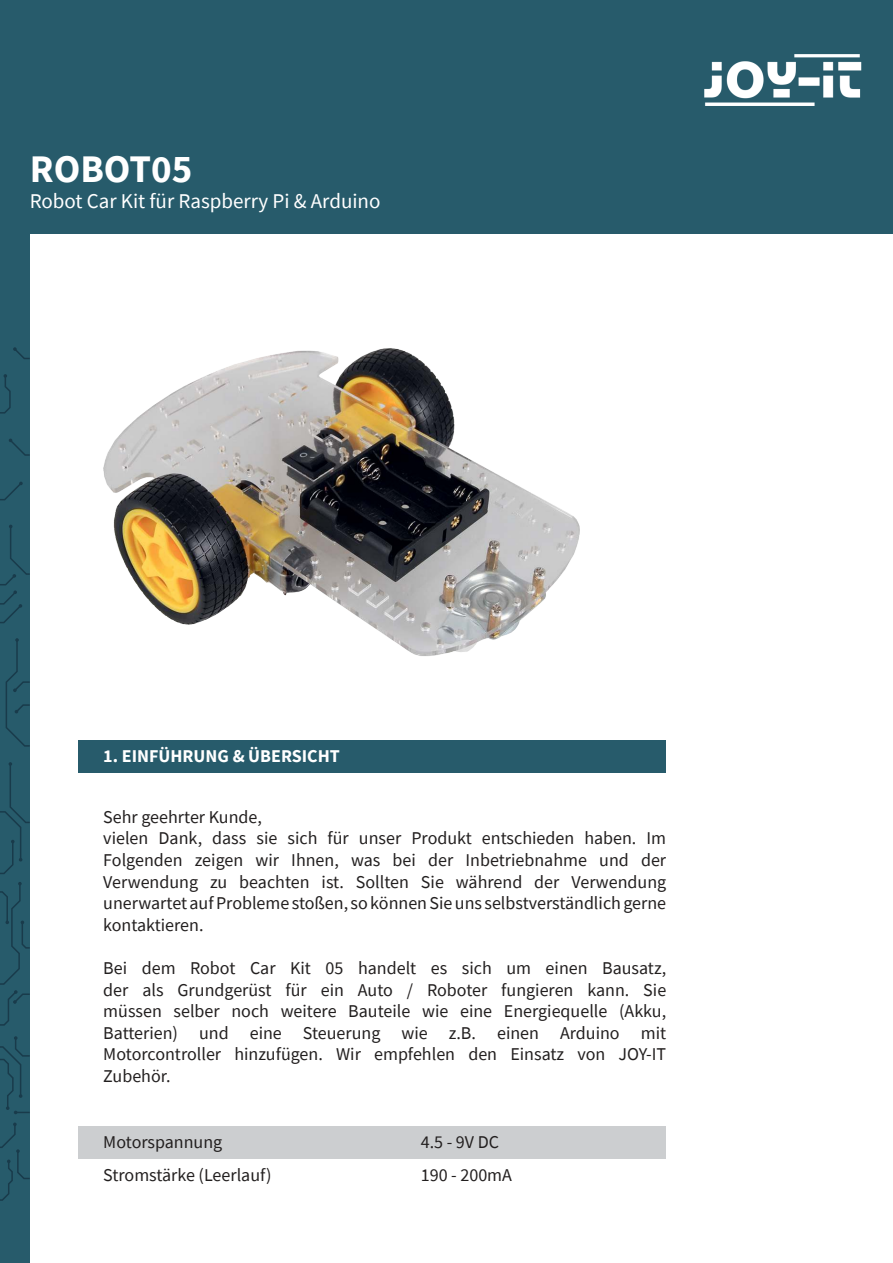
<style>
.page{position:relative;width:893px;height:1263px;background:#fff}
.page>*{position:absolute;margin:0;border:0;box-sizing:border-box;transform-origin:0 0}
.t1{font:700 39px "Source Sans Pro";color:#fff}
.t2{font:21px "Source Sans Pro";color:#fff}
.t3{font:18px/21.6px "Source Sans Pro";color:#221f1f}
.t4{font:700 18px "Source Sans Pro";color:#fff}
</style>
<div class="page">
<img style="left:103px;top:348px;width:477px;height:308px">
<div style="left:0;top:0;width:893px;height:234px;background:#275b6b"></div>
<img style="left:704px;top:54px;width:158px;height:52px">
<div style="left:0;top:208px;width:30px;height:1055px;background:#275b6b"></div>
<div style="left:79px;top:740px;width:587px;height:32px;background:#275b6b"></div>
<svg style="left:0;top:1122px;width:30px;height:79px"></svg>
<svg style="left:0;top:1036px;width:30px;height:78px"></svg>
<svg style="left:0;top:882px;width:30px;height:144px"></svg>
<svg style="left:0;top:762px;width:30px;height:112px"></svg>
<svg style="left:5px;top:638px;width:25px;height:109px"></svg>
<svg style="left:0;top:525px;width:30px;height:99px"></svg>
<svg style="left:0;top:482px;width:23px;height:19px"></svg>
<svg style="left:9px;top:438px;width:21px;height:18px"></svg>
<svg style="left:0;top:374px;width:11px;height:40px"></svg>
<svg style="left:13px;top:347px;width:17px;height:12px"></svg>
<div style="left:79px;top:1126px;width:587px;height:33px;background:#ccced0"></div>
<h1 class="t1" style="left:30px;top:150px;width:164px">ROBOT05</h1>
<p class="t2" style="left:30px;top:190px;width:352px">Robot Car Kit für Raspberry Pi &amp; Arduino</p>
<p class="t4" style="left:103px;top:747px;width:238px">1. EINFÜHRUNG &amp; ÜBERSICHT</p>
<p class="t3" style="left:103px;top:807px;width:564px">Sehr geehrter Kunde,<br>vielen Dank, dass sie sich für unser Produkt entschieden haben. Im Folgenden zeigen wir Ihnen, was bei der Inbetriebnahme und der Verwendung zu beachten ist. Sollten Sie während der Verwendung unerwartet auf Probleme stoßen, so können Sie uns selbstverständlich gerne kontaktieren.</p>
<p class="t3" style="left:103px;top:958px;width:564px;text-align:justify">Bei dem Robot Car Kit 05 handelt es sich um einen Bausatz, der als Grundgerüst für ein Auto / Roboter fungieren kann. Sie müssen selber noch weitere Bauteile wie eine Energiequelle (Akku, Batterien) und eine Steuerung wie z.B. einen Arduino mit Motorcontroller hinzufügen. Wir empfehlen den Einsatz von JOY-IT Zubehör.</p>
<p class="t3" style="left:103px;top:1132px;width:121px">Motorspannung</p>
<p class="t3" style="left:421px;top:1132px;width:80px">4.5 - 9V DC</p>
<p class="t3" style="left:103px;top:1165px;width:170px">Stromstärke (Leerlauf)</p>
<p class="t3" style="left:421px;top:1165px;width:93px">190 - 200mA</p>
</div>
